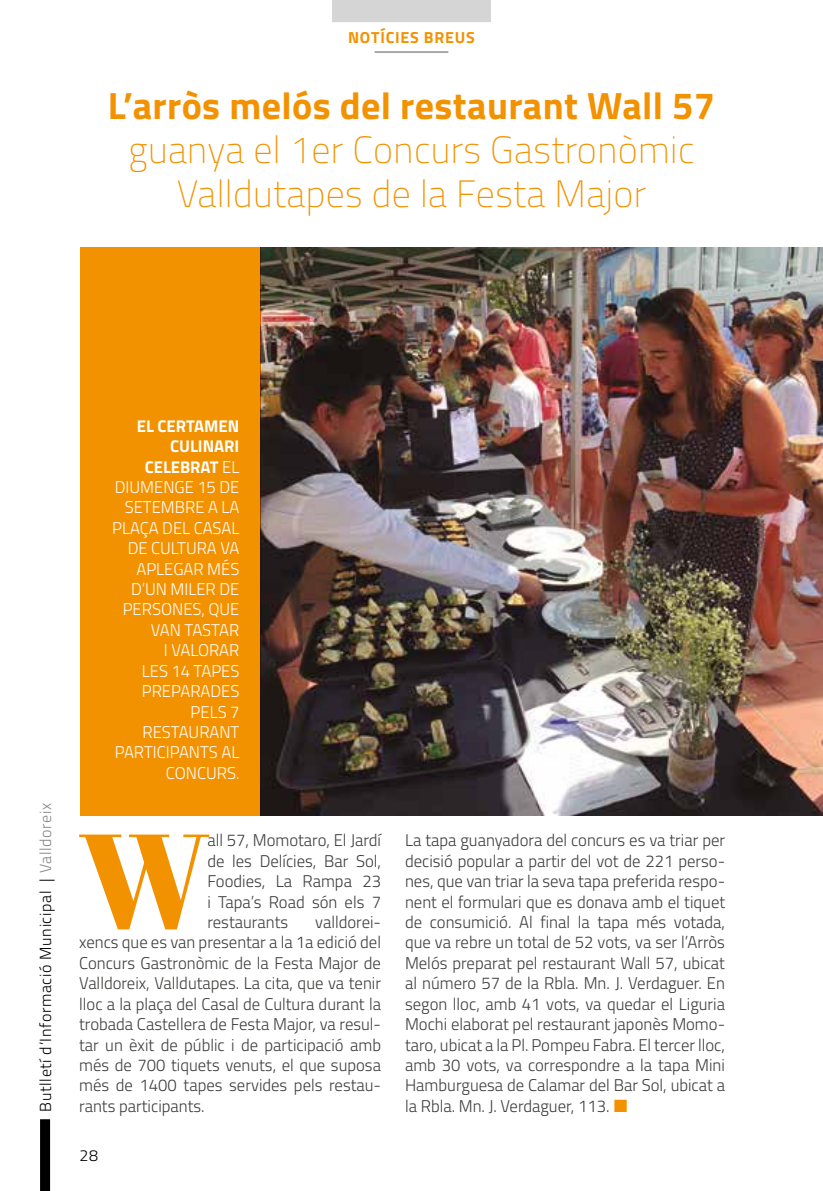
<style>
.page{position:relative;width:823px;height:1191px;background:#fff}
.page>*{position:absolute;margin:0;border:0;box-sizing:border-box;transform-origin:0 0}
.t1{font:133.6px "Abril Fatface";color:#f39200}
.t2{font:100 38px/44px "Titillium";letter-spacing:.01em;color:#f39200;text-align:center}
.t3{font:700 38px "Titillium";letter-spacing:.01em;color:#f39200}
.t4{font:300 17px/20.4px "Titillium";color:#3c3c3b;text-align:justify}
.t5{font:300 17px/20.4px "Titillium";color:#fff;text-align:right}
.t6{font:300 16px "Titillium";letter-spacing:.04em;color:#000}
.t7{font:700 16px "Titillium";letter-spacing:.05em;color:#f39200}
.s1{color:#878787}
.s2{font-weight:700}
</style>
<div class="page">
<div style="left:40px;top:1119px;width:10px;height:72px;background:#000"></div>
<div style="left:332px;top:0;width:158px;height:22px;background:#d5d5d5"></div>
<hr style="left:374px;top:51px;width:74px;height:2px;background:#a8a8a7">
<img style="left:260px;top:247px;width:562px;height:568px">
<div style="left:80px;top:247px;width:180px;height:568px;background:#f39200"></div>
<p class="t7" style="left:348px;top:25px;width:128px">NOTÍCIES BREUS</p>
<h2 class="t3" style="left:108px;top:77px;width:608px">L’arròs melós del restaurant Wall 57</h2>
<h2 class="t2" style="left:128px;top:126px;width:567px">guanya el 1er Concurs Gastronòmic<br>Valldutapes de la Festa Major</h2>
<p class="t6" style="left:34px;top:1111px;width:310px;rotate:-90deg">Butlletí d’Informació Municipal | <span class="s1">Valldoreix</span></p>
<p class="t5" style="left:112px;top:415px;width:129px"><span class="s2">EL CERTAMEN<br>CULINARI<br>CELEBRAT</span> EL<br>DIUMENGE 15 DE<br>SETEMBRE A LA<br>PLAÇA DEL CASAL<br>DE CULTURA VA<br>APLEGAR MÉS<br>D’UN MILER DE<br>PERSONES, QUE<br>VAN TASTAR<br>I VALORAR<br>LES 14 TAPES<br>PREPARADES<br>PELS 7<br>RESTAURANT<br>PARTICIPANTS AL<br>CONCURS.</p>
<h1 class="t1" style="left:78px;top:786px;width:133px">W</h1>
<p class="t4" style="left:207px;top:829px;width:175px">all 57, Momotaro, El Jardí de les Delícies, Bar Sol, Foodies, La Rampa 23 i Tapa’s Road són els 7 restaurants</p>
<p class="t4" style="left:79px;top:911px;width:303px;text-indent:236px">valldorei&shy;xencs que es van presentar a la 1a edició del Concurs Gastronòmic de la Festa Major de Valldoreix, Valldutapes. La cita, que va tenir lloc a la plaça del Casal de Cultura durant la trobada Castellera de Festa Major, va resul&shy;tar un èxit de públic i de participació amb més de 700 tiquets venuts, el que suposa més de 1400 tapes servides pels restau&shy;rants participants.</p>
<p class="t6" style="left:79px;top:1143px;width:20px">28</p>
<p class="t4" style="left:405px;top:829px;width:321px">La tapa guanyadora del concurs es va triar per decisió popular a partir del vot de 221 perso&shy;nes, que van triar la seva tapa preferida respo&shy;nent el formulari que es donava amb el tiquet de consumició. Al final la tapa més votada, que va rebre un total de 52 vots, va ser l’Arròs Melós preparat pel restaurant Wall 57, ubicat al número 57 de la Rbla. Mn. J. Verdaguer. En segon lloc, amb 41 vots, va quedar el Liguria Mochi elaborat pel restaurant japonès Momo&shy;taro, ubicat a la Pl. Pompeu Fabra. El tercer lloc, amb 30 vots, va correspondre a la tapa Mini Hamburguesa de Calamar del Bar Sol, ubicat a la Rbla. Mn. J. Verdaguer, 113.</p>
</div>
